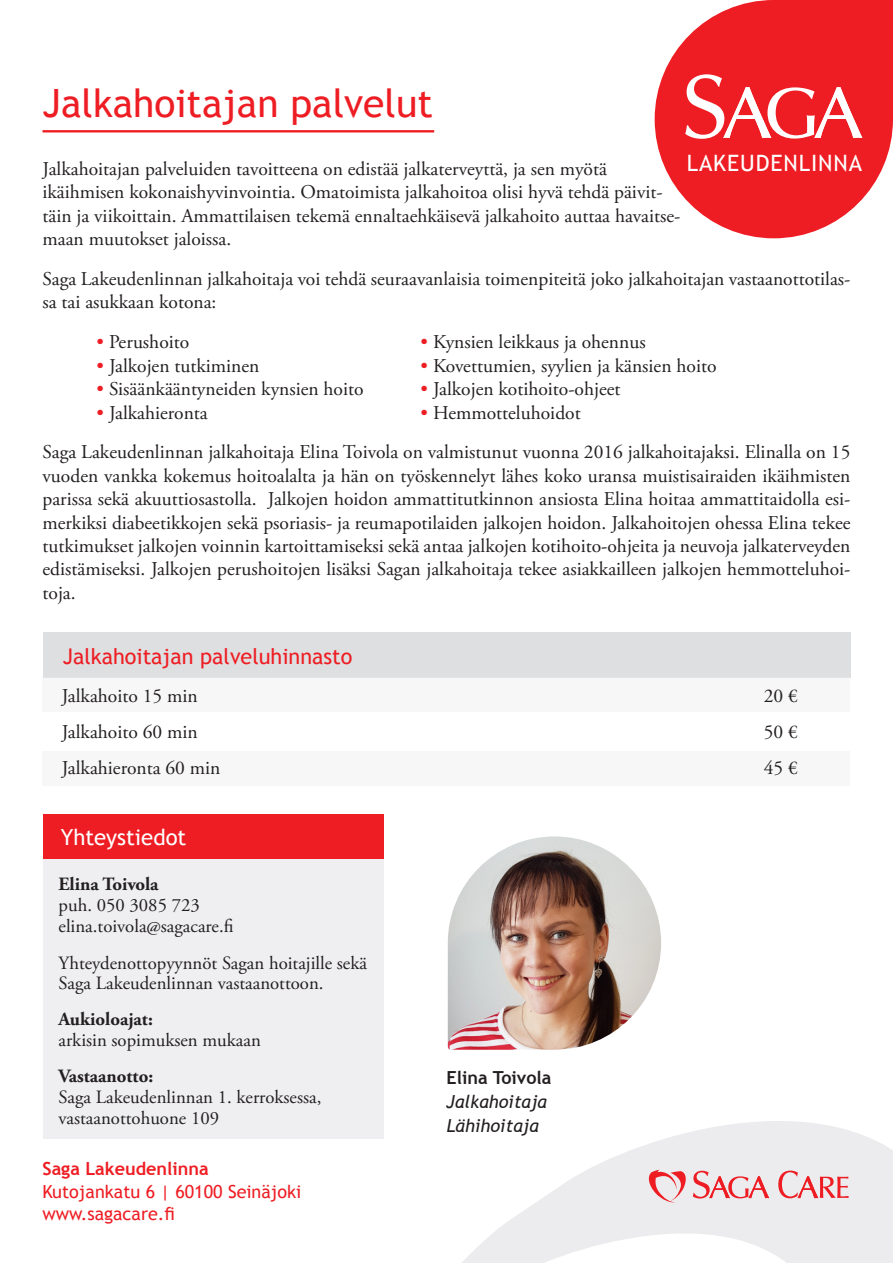
<style>
.page{position:relative;width:893px;height:1263px;background:#fff}
.page>*{position:absolute;margin:0;border:0;box-sizing:border-box;transform-origin:0 0}
.t1{font:39px "Trebuchet MS";color:#ee1d23}
.t2{font:22.5px "Trebuchet MS";letter-spacing:.04em;color:#fff}
.t3{font:22.2px "Trebuchet MS";color:#fff}
.t4{font:21.6px "Trebuchet MS";color:#ee1d23}
.t5{font:19.5px/23.4px "Adobe Garamond Pro";color:#231f20}
.t6{font:18.75px/19.5px "Adobe Garamond Pro";color:#231f20}
.t7{font:700 18.75px "Adobe Garamond Pro";color:#231f20}
.t8{font:18px "Trebuchet MS";color:#ee1d23}
.t9{font:italic 18px "Trebuchet MS";color:#231f20}
.t10{font:700 18px "Trebuchet MS";color:#ee1d23}
.t11{font:700 18px "Trebuchet MS";color:#231f20}
.s1{color:#ee1d23}
</style>
<div class="page">
<svg style="left:462px;top:1121px;width:431px;height:142px;fill:#ececee"></svg>
<svg style="left:647px;top:1170px;width:40px;height:33px"></svg>
<svg style="left:693px;top:1171px;width:76px;height:27px"></svg>
<svg style="left:778px;top:1170px;width:71px;height:28px"></svg>
<svg style="left:655px;top:0;width:238px;height:238px;fill:#ee1d23"></svg>
<svg style="left:685px;top:74px;width:177px;height:65px"></svg>
<hr style="left:43px;top:130px;width:391px;height:2px;background:#ee1d23">
<div style="left:43px;top:751px;width:807px;height:35px;background:#f7f7f8"></div>
<div style="left:43px;top:632px;width:807px;height:45px;background:#dedfe0"></div>
<img style="left:448px;top:836px;width:213px;height:214px">
<div style="left:43px;top:815px;width:341px;height:44px;background:#ee1d23"></div>
<div style="left:43px;top:859px;width:341px;height:279px;background:#ececee"></div>
<div style="left:43px;top:677px;width:807px;height:35px;background:#f7f7f8"></div>
<p class="t1" style="left:43px;top:81px;width:392px">Jalkahoitajan palvelut</p>
<p class="t2" style="left:687px;top:150px;width:177px">LAKEUDENLINNA</p>
<p class="t5" style="left:43px;top:158px;width:566px">Jalkahoitajan palveluiden tavoitteena on edistää jalkaterveyttä, ja sen myötä</p>
<p class="t5" style="left:43px;top:181px;width:622px">ikäihmisen kokonaishyvinvointia. Omatoimista jalkahoitoa olisi hyvä tehdä päivit-</p>
<p class="t5" style="left:43px;top:205px;width:639px">täin ja viikoittain. Ammattilaisen tekemä ennaltaehkäisevä jalkahoito auttaa havaitse-</p>
<p class="t5" style="left:43px;top:228px;width:190px">maan muutokset jaloissa.</p>
<p class="t5" style="left:43px;top:268px;width:809px">Saga Lakeudenlinnan jalkahoitaja voi tehdä seuraavanlaisia toimenpiteitä joko jalkahoitajan vastaanottotilas&shy;sa tai asukkaan kotona:</p>
<p class="t5" style="left:97px;top:331px;width:94px"><span class="s1">•</span> Perushoito</p>
<p class="t5" style="left:421px;top:331px;width:227px"><span class="s1">•</span> Kynsien leikkaus ja ohennus</p>
<p class="t5" style="left:97px;top:355px;width:164px"><span class="s1">•</span> Jalkojen tutkiminen</p>
<p class="t5" style="left:421px;top:355px;width:297px"><span class="s1">•</span> Kovettumien, syylien ja känsien hoito</p>
<p class="t5" style="left:97px;top:378px;width:269px"><span class="s1">•</span> Sisäänkääntyneiden kynsien hoito</p>
<p class="t5" style="left:421px;top:378px;width:201px"><span class="s1">•</span> Jalkojen kotihoito-ohjeet</p>
<p class="t5" style="left:97px;top:401px;width:113px"><span class="s1">•</span> Jalkahieronta</p>
<p class="t5" style="left:421px;top:401px;width:162px"><span class="s1">•</span> Hemmotteluhoidot</p>
<p class="t5" style="left:43px;top:441px;width:809px;text-align:justify">Saga Lakeudenlinnan jalkahoitaja Elina Toivola on valmistunut vuonna 2016 jalkahoitajaksi. Elinalla on 15 vuoden vankka kokemus hoitoalalta ja hän on työskennelyt lähes koko uransa muistisairaiden ikäihmisten parissa sekä akuuttiosastolla. Jalkojen hoidon ammattitutkinnon ansiosta Elina hoitaa ammattitaidolla esi&shy;merkiksi diabeetikkojen sekä psoriasis- ja reumapotilaiden jalkojen hoidon. Jalkahoitojen ohessa Elina tekee tutkimukset jalkojen voinnin kartoittamiseksi sekä antaa jalkojen kotihoito-ohjeita ja neuvoja jalkaterveyden edistämiseksi. Jalkojen perushoitojen lisäksi Sagan jalkahoitaja tekee asiakkailleen jalkojen hemmotteluhoi&shy;toja.</p>
<p class="t4" style="left:63px;top:643px;width:291px">Jalkahoitajan palveluhinnasto</p>
<p class="t5" style="left:62px;top:685px;width:137px">Jalkahoito 15 min</p>
<p class="t5" style="left:764px;top:685px;width:36px">20 €</p>
<p class="t5" style="left:62px;top:721px;width:137px">Jalkahoito 60 min</p>
<p class="t5" style="left:764px;top:721px;width:36px">50 €</p>
<p class="t5" style="left:62px;top:757px;width:160px">Jalkahieronta 60 min</p>
<p class="t5" style="left:764px;top:757px;width:36px">45 €</p>
<p class="t3" style="left:61px;top:824px;width:127px">Yhteystiedot</p>
<p class="t7" style="left:59px;top:873px;width:101px">Elina Toivola</p>
<p class="t6" style="left:59px;top:896px;width:143px">puh. 050 3085 723</p>
<p class="t6" style="left:59px;top:917px;width:176px">elina.toivola@sagacare.fi</p>
<p class="t6" style="left:59px;top:954px;width:310px">Yhteydenottopyynnöt Sagan hoitajille sekä<br>Saga Lakeudenlinnan vastaanottoon.</p>
<p class="t7" style="left:59px;top:1008px;width:96px">Aukioloajat:</p>
<p class="t6" style="left:59px;top:1031px;width:204px">arkisin sopimuksen mukaan</p>
<p class="t7" style="left:59px;top:1065px;width:96px">Vastaanotto:</p>
<p class="t6" style="left:59px;top:1088px;width:264px">Saga Lakeudenlinnan 1. kerroksessa,</p>
<p class="t6" style="left:59px;top:1109px;width:162px">vastaanottohuone 109</p>
<p class="t10" style="left:43px;top:1158px;width:168px">Saga Lakeudenlinna</p>
<p class="t8" style="left:43px;top:1181px;width:260px">Kutojankatu 6 | 60100 Seinäjoki</p>
<p class="t8" style="left:43px;top:1203px;width:134px">www.sagacare.fi</p>
<p class="t11" style="left:446px;top:1066px;width:107px">Elina Toivola</p>
<p class="t9" style="left:446px;top:1091px;width:102px">Jalkahoitaja</p>
<p class="t9" style="left:446px;top:1115px;width:94px">Lähihoitaja</p>
</div>
